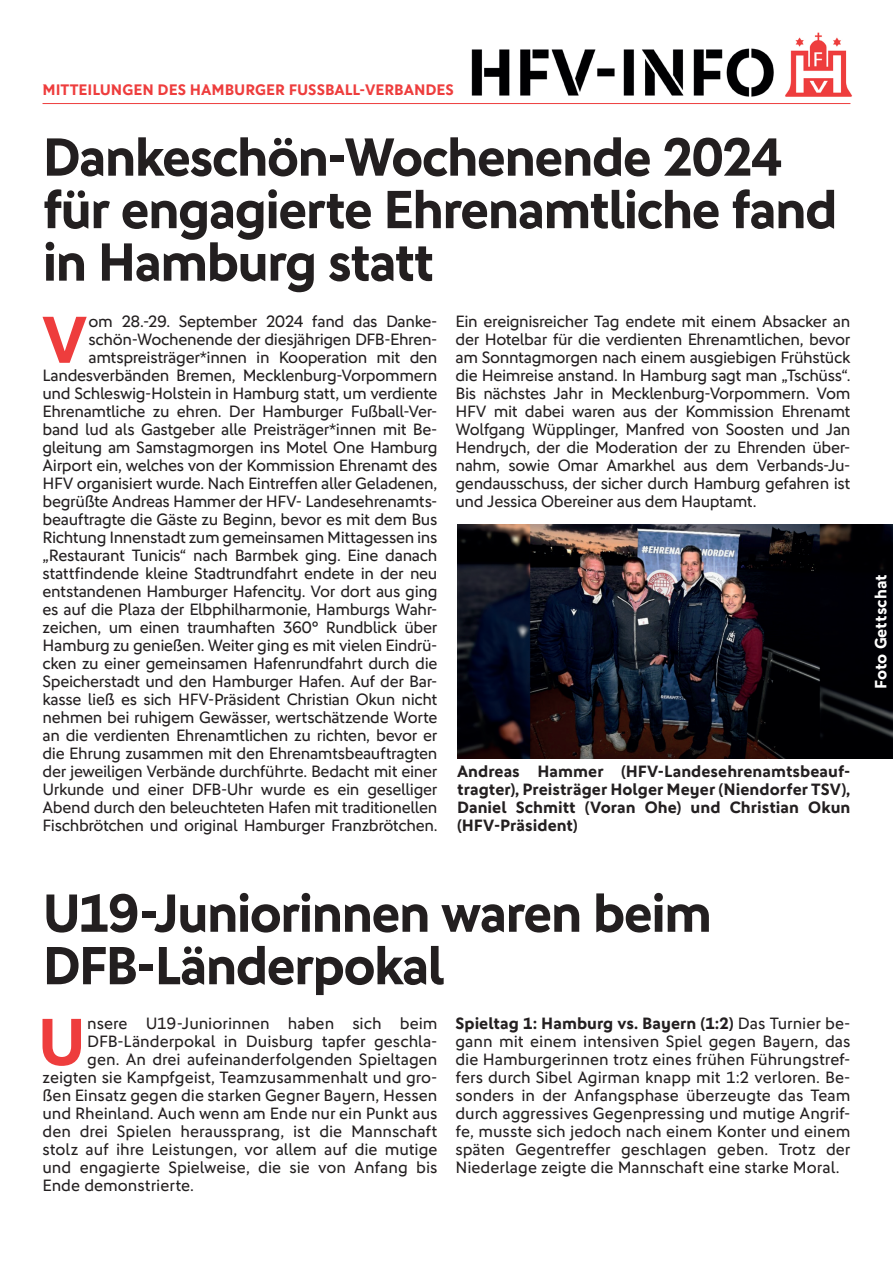
<style>
.page{position:relative;width:893px;height:1263px;background:#fff}
.page>*{position:absolute;margin:0;border:0;box-sizing:border-box;transform-origin:0 0}
.t1{font:700 66.75px "DFB Sans";color:#ee3d3d}
.t2{font:700 54px/52.5px "DFB Sans";letter-spacing:-.035em;color:#231f20}
.t3{font:16.5px/18px "DFB Sans";letter-spacing:-.02em;color:#231f20;text-align:justify}
.t4{font:16.5px "DFB Sans";color:#231f20}
.t5{font:700 16.5px/18px "DFB Sans";color:#231f20;text-align:justify}
.t6{font:700 16.5px "DFB Sans";color:#fff}
.t7{font:700 15.3px "DFB Sans";color:#ee3d3d}
.s1{font-weight:700}
</style>
<div class="page">
<hr style="left:43px;top:103px;width:807px;height:1px;background:#ee3d3d">
<img style="left:471px;top:32px;width:381px;height:65px">
<img style="left:457px;top:525px;width:436px;height:234px">
<p class="t7" style="left:43px;top:80px;width:413px">MITTEILUNGEN DES HAMBURGER FUSSBALL-VERBANDES</p>
<h2 class="t2" style="left:43px;top:130px;width:797px">Dankeschön-Wochenende 2024 für engagierte Ehrenamtliche fand in Hamburg statt</h2>
<h1 class="t1" style="left:42px;top:300px;width:47px">V</h1>
<p class="t3" style="left:43px;top:312px;width:396px;text-align:right">om 28.-29. September 2024 fand das Danke&shy;schön-Wochenende der diesjährigen DFB-Ehren&shy;amtspreisträger*innen in Kooperation mit den Landesverbänden Bremen, Mecklenburg-Vorpommern und Schleswig-Holstein in Hamburg statt, um verdiente Ehrenamtliche zu ehren. Der Hamburger Fußball-Ver&shy;band lud als Gastgeber alle Preisträger*innen mit Be&shy;gleitung am Samstagmorgen ins Motel One Hamburg Airport ein, welches von der Kommission Ehrenamt des HFV organisiert wurde. Nach Eintreffen aller Geladenen, begrüßte Andreas Hammer der HFV- Landesehrenamts&shy;beauftragte die Gäste zu Beginn, bevor es mit dem Bus Richtung Innenstadt zum gemeinsamen Mittagessen ins „Restaurant Tunicis“ nach Barmbek ging. Eine danach stattfindende kleine Stadtrundfahrt endete in der neu entstandenen Hamburger Hafencity. Vor dort aus ging es auf die Plaza der Elbphilharmonie, Hamburgs Wahr&shy;zeichen, um einen traumhaften 360° Rundblick über Hamburg zu genießen. Weiter ging es mit vielen Eindrü&shy;cken zu einer gemeinsamen Hafenrundfahrt durch die Speicherstadt und den Hamburger Hafen. Auf der Bar&shy;kasse ließ es sich HFV-Präsident Christian Okun nicht nehmen bei ruhigem Gewässer, wertschätzende Worte an die verdienten Ehrenamtlichen zu richten, bevor er die Ehrung zusammen mit den Ehrenamtsbeauftragten der jeweiligen Verbände durchführte. Bedacht mit einer Urkunde und einer DFB-Uhr wurde es ein geselliger Abend durch den beleuchteten Hafen mit traditionellen Fischbrötchen und original Hamburger Franzbrötchen.</p>
<p class="t3" style="left:455px;top:312px;width:396px">Ein ereignisreicher Tag endete mit einem Absacker an der Hotelbar für die verdienten Ehrenamtlichen, bevor am Sonntagmorgen nach einem ausgiebigen Frühstück die Heimreise anstand. In Hamburg sagt man „Tschüss“.<br>Bis nächstes Jahr in Mecklenburg-Vorpommern. Vom HFV mit dabei waren aus der Kommission Ehrenamt Wolfgang Wüpplinger, Manfred von Soosten und Jan Hendrych, der die Moderation der zu Ehrenden über&shy;nahm, sowie Omar Amarkhel aus dem Verbands-Ju&shy;gendausschuss, der sicher durch Hamburg gefahren ist und Jessica Obereiner aus dem Hauptamt.</p>
<p class="t5" style="left:457px;top:762px;width:395px">Andreas Hammer (HFV-Landesehrenamtsbeauf&shy;tragter), Preisträger Holger Meyer (Niendorfer TSV), Daniel Schmitt (Voran Ohe) und Christian Okun (HFV-Präsident)</p>
<h2 class="t2" style="left:43px;top:886px;width:671px">U19-Juniorinnen waren beim<br>DFB-Länderpokal</h2>
<h1 class="t1" style="left:38px;top:1002px;width:50px">U</h1>
<p class="t3" style="left:87px;top:1014px;width:352px">nsere U19-Juniorinnen haben sich beim</p>
<p class="t3" style="left:455px;top:1014px;width:396px"><span class="s1">Spieltag 1: Hamburg vs. Bayern (1:2)</span> Das Turnier be&shy;gann mit einem intensiven Spiel gegen Bayern, das die Hamburgerinnen trotz eines frühen Führungstref&shy;fers durch Sibel Agirman knapp mit 1:2 verloren. Be&shy;sonders in der Anfangsphase überzeugte das Team durch aggressives Gegenpressing und mutige Angrif&shy;fe, musste sich jedoch nach einem Konter und einem späten Gegentreffer geschlagen geben. Trotz der Niederlage zeigte die Mannschaft eine starke Moral.</p>
<p class="t4" style="left:87px;top:1032px;width:352px">DFB-Länderpokal in Duisburg tapfer geschla-</p>
<p class="t4" style="left:87px;top:1050px;width:352px">gen. An drei aufeinanderfolgenden Spieltagen</p>
<p class="t3" style="left:43px;top:1068px;width:396px">zeigten sie Kampfgeist, Teamzusammenhalt und gro-</p>
<p class="t4" style="left:43px;top:1086px;width:396px">ßen Einsatz gegen die starken Gegner Bayern, Hessen</p>
<p class="t3" style="left:43px;top:1104px;width:396px">und Rheinland. Auch wenn am Ende nur ein Punkt aus</p>
<p class="t4" style="left:43px;top:1122px;width:396px">den drei Spielen heraussprang, ist die Mannschaft</p>
<p class="t3" style="left:43px;top:1140px;width:396px">stolz auf ihre Leistungen, vor allem auf die mutige</p>
<p class="t4" style="left:43px;top:1158px;width:396px">und engagierte Spielweise, die sie von Anfang bis</p>
<p class="t4" style="left:43px;top:1176px;width:153px">Ende demonstrierte.</p>
<p class="t6" style="left:871px;top:689px;width:116px;rotate:-90deg">Foto Gettschat</p>
</div>
